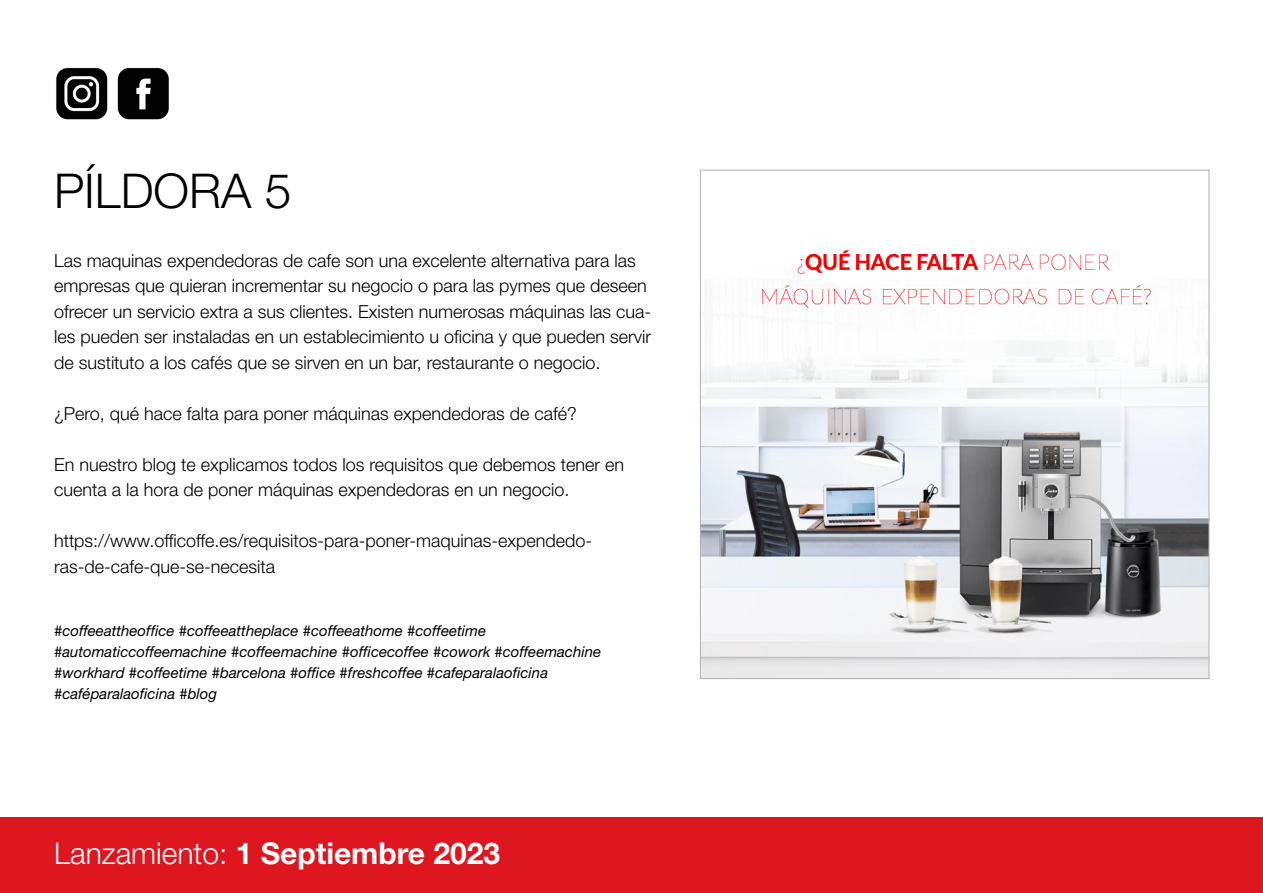
<style>
.page{position:relative;width:1263px;height:893px;background:#fff}
.page>*{position:absolute;margin:0;border:0;box-sizing:border-box;transform-origin:0 0}
.t1{font:300 48px "Helvetica Neue LT Std";color:#000}
.t2{font:700 30px "Helvetica Neue LT Std";color:#fff}
.t3{font:300 18px/25.5px "Helvetica Neue LT Std";color:#000}
.t4{font:italic 15px/21px "Helvetica Neue LT Std";color:#000}
.s1{font-weight:300}
</style>
<div class="page">
<div style="left:0;top:817px;width:1263px;height:76px;background:#dd1620"></div>
<img style="left:702px;top:250px;width:505px;height:427px">
<img style="left:56px;top:67px;width:113px;height:53px">
<h1 class="t1" style="left:54px;top:161px;width:239px">PÍLDORA 5</h1>
<p class="t3" style="left:54px;top:247px;width:599px">Las maquinas expendedoras de cafe son una excelente alternativa para las empresas que quieran incrementar su negocio o para las pymes que deseen ofrecer un servicio extra a sus clientes. Existen numerosas máquinas las cua&shy;les pueden ser instaladas en un establecimiento u oficina y que pueden servir de sustituto a los cafés que se sirven en un bar, restaurante o negocio.</p>
<p class="t3" style="left:54px;top:400px;width:524px">¿Pero, qué hace falta para poner máquinas expendedoras de café?</p>
<p class="t3" style="left:54px;top:451px;width:572px">En nuestro blog te explicamos todos los requisitos que debemos tener en cuenta a la hora de poner máquinas expendedoras en un negocio.</p>
<p class="t3" style="left:54px;top:528px;width:540px">https://www.officoffe.es/requisitos-para-poner-maquinas-expendedo&shy;ras-de-cafe-que-se-necesita</p>
<p class="t4" style="left:54px;top:620px;width:549px">#coffeeattheoffice #coffeeattheplace #coffeeathome #coffeetime #automaticcoffeemachine #coffeemachine #officecoffee #cowork #coffeemachine #workhard #coffeetime #barcelona #office #freshcoffee #cafeparalaoficina #caféparalaoficina #blog</p>
<h2 class="t2" style="left:54px;top:835px;width:448px"><span class="s1">Lanzamiento:</span> 1 Septiembre 2023</h2>
</div>
